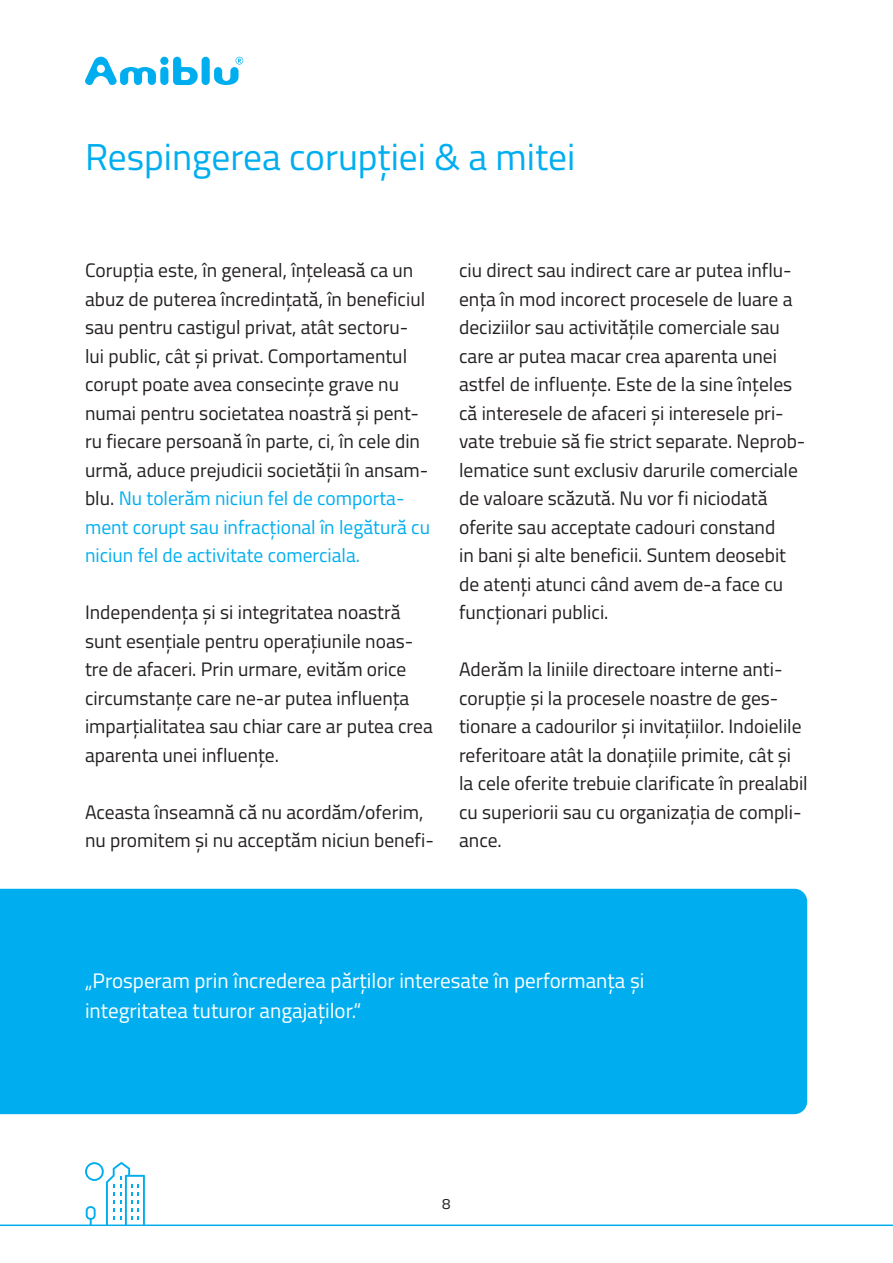
<style>
.page{position:relative;width:893px;height:1263px;background:#fff}
.page>*{position:absolute;margin:0;border:0;box-sizing:border-box;transform-origin:0 0}
.Überschrift{font:37.5px "Titillium Web";color:#00aeef}
.t1{font:21px/30px "Titillium Web";color:#fff}
.Body_13_pt{font:19.5px/28.5px "Titillium Web";color:#231f20}
.t2{font:15px "Titillium Web";color:#231f20}
.s1{color:#00aeef}
</style>
<div class="page">
<div style="left:0;top:889px;width:807px;height:225px;background:#00aeef"></div>
<svg style="left:85px;top:1162px;width:60px;height:62px"></svg>
<div style="left:202px;top:57px;width:8px;height:28px;background:#00aeef;border-radius:4px"></div>
<div style="left:160px;top:57px;width:8px;height:8px;background:#00aeef;border-radius:50%"></div>
<div style="left:160px;top:67px;width:8px;height:18px;background:#00aeef;border-radius:4px"></div>
<svg style="left:173px;top:57px;width:25px;height:28px"></svg>
<svg style="left:85px;top:57px;width:71px;height:28px"></svg>
<svg style="left:214px;top:57px;width:29px;height:28px"></svg>
<hr style="left:0;top:1224px;width:893px;height:2px;background:#00aeef">
<p class="Überschrift" style="left:85px;top:129px;width:492px">Respingerea corupției &amp; a mitei</p>
<p class="Body_13_pt" style="left:85px;top:255px;width:347px">Corupția este, în general, înțeleasă ca un abuz de puterea încredințată, în beneficiul sau pentru castigul privat, atât sectoru&shy;lui public, cât și privat. Comportamentul corupt poate avea consecințe grave nu numai pentru societatea noastră și pent&shy;ru fiecare persoană în parte, ci, în cele din urmă, aduce prejudicii societății în ansam&shy;blu. <span class="s1">Nu tolerăm niciun fel de comporta&shy;ment corupt sau infracțional în legătură cu niciun fel de activitate comerciala.</span></p>
<p class="Body_13_pt" style="left:85px;top:597px;width:349px">Independența și si integritatea noastră sunt esențiale pentru operațiunile noas&shy;tre de afaceri. Prin urmare, evităm orice circumstanțe care ne-ar putea influența imparțialitatea sau chiar care ar putea crea aparenta unei influențe.</p>
<p class="Body_13_pt" style="left:85px;top:797px;width:350px">Aceasta înseamnă că nu acordăm/oferim, nu promitem și nu acceptăm niciun benefi-</p>
<p class="Body_13_pt" style="left:459px;top:255px;width:348px">ciu direct sau indirect care ar putea influ&shy;ența în mod incorect procesele de luare a deciziilor sau activitățile comerciale sau care ar putea macar crea aparenta unei astfel de influențe. Este de la sine înțeles că interesele de afaceri și interesele pri&shy;vate trebuie să fie strict separate. Neprob&shy;lematice sunt exclusiv darurile comerciale de valoare scăzută. Nu vor fi niciodată oferite sau acceptate cadouri constand<br>in bani și alte beneficii. Suntem deosebit de atenți atunci când avem de-a face cu funcționari publici.</p>
<p class="Body_13_pt" style="left:459px;top:654px;width:350px">Aderăm la liniile directoare interne anti&shy;corupție și la procesele noastre de ges&shy;tionare a cadourilor și invitațiilor. Indoielile referitoare atât la donațiile primite, cât și la cele oferite trebuie clarificate în prealabil cu superiorii sau cu organizația de compli&shy;ance.</p>
<p class="t1" style="left:85px;top:964px;width:561px">„Prosperam prin încrederea părților interesate în performanța și integritatea tuturor angajaților.“</p>
<p class="t2" style="left:442px;top:1192px;width:10px">8</p>
</div>
